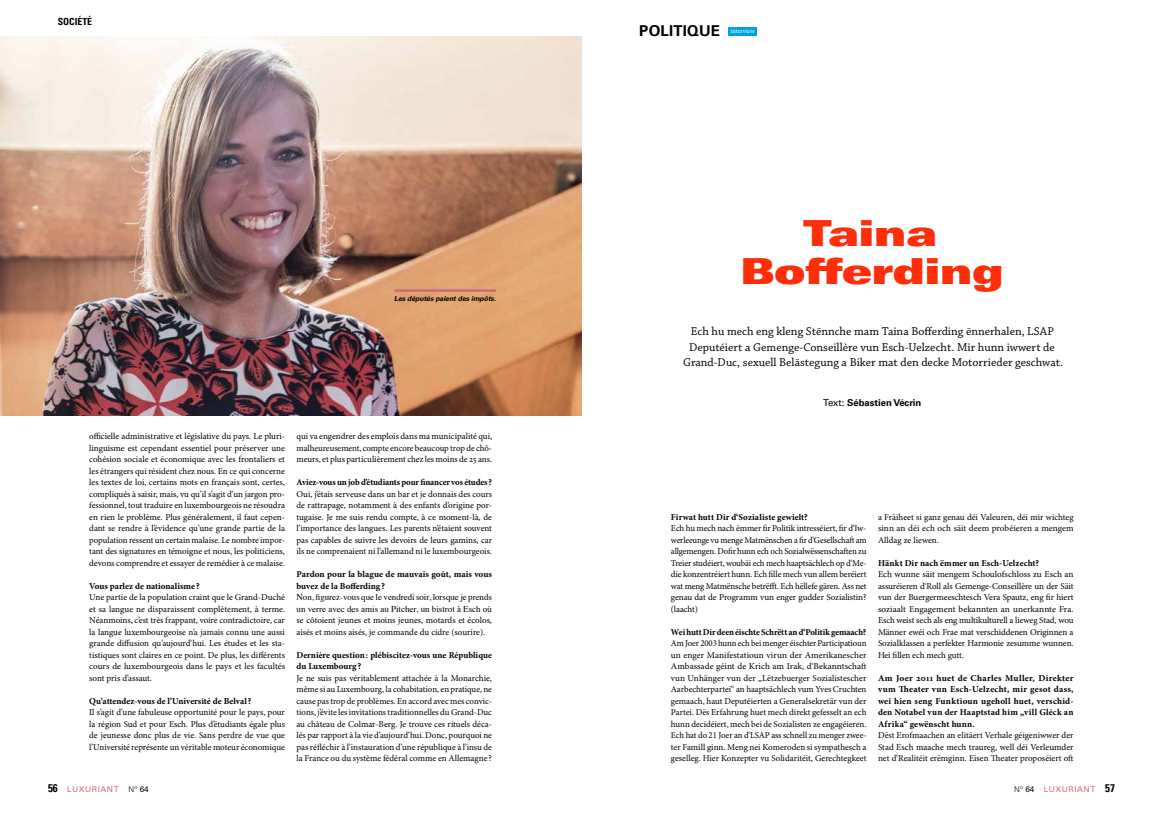
<style>
.page{position:relative;width:1163px;height:823px;background:#fff}
.page>*{position:absolute;margin:0;border:0;box-sizing:border-box;transform-origin:0 0}
.t1{font:36px/38px "Univers LT Pro X Black Ext";letter-spacing:-.02em;color:#ff2e0a;text-align:center}
.t2{font:700 15px "Univers LT Pro 65";letter-spacing:.01em;color:#000}
.t3{font:12px/15.5px "Chaparral Pro";color:#000;text-align:center}
.t4{font:700 condensed 9.8px "Univers LT Pro";color:#000}
.t5{font:700 9.5px "Univers LT Pro 65";color:#000}
.t6{font:9px/11.5px "Minion Pro";letter-spacing:-.005em;color:#000;text-align:justify}
.t7{font:700 9px/11.5px "Minion Pro";color:#000}
.t8{font:9px/11.5px "Times";letter-spacing:-.005em;color:#000}
.t9{font:8px "Univers LT Pro 55 Roman";letter-spacing:.065em;color:#d2697b}
.t10{font:italic 700 7px "Univers LT Pro 65";letter-spacing:-.01em;color:#000}
.t11{font:6.4px "Minion Pro";color:#fff}
.s1{font-family:"Minion Pro"}
.s2{font-family:"Univers LT Pro 55 Roman";font-weight:400}
.s3{font-family:"Univers LT Pro";font-weight:700;font-stretch:condensed;font-size:11px;color:#000}
.s4{font-family:"Univers LT Pro 45";font-weight:300;color:#000}
.s5{color:#000}
</style>
<div class="page">
<img style="left:0;top:36px;width:581px;height:380px">
<hr style="left:394px;top:289px;width:102px;height:3px;background:#d2697b">
<div style="left:728px;top:27px;width:28px;height:9px;background:#00a2e3"></div>
<p class="t4" style="left:58px;top:16px;width:36px">SOCIÉTÉ</p>
<p class="t10" style="left:394px;top:293px;width:103px">Les députés paient des impôts.</p>
<p class="t6" style="left:89px;top:430px;width:197px">officielle administrative et législative du pays. Le pluri&shy;linguisme est cependant essentiel pour préserver une cohésion sociale et économique avec les frontaliers et les étrangers qui résident chez nous. En ce qui concerne les textes de loi, certains mots en français sont, certes, compliqués à saisir, mais, vu qu’il s’agit d’un jargon pro&shy;fessionnel, tout traduire en luxembourgeois ne résoudra en rien le problème. Plus généralement, il faut cepen&shy;dant se rendre à l’évidence qu’une grande partie de la population ressent un certain malaise. Le nombre impor&shy;tant des signatures en témoigne et nous, les politiciens, devons comprendre et essayer de remédier à ce malaise.</p>
<p class="t7" style="left:89px;top:579px;width:112px">Vous parlez de nationalisme ?</p>
<p class="t6" style="left:89px;top:591px;width:197px">Une partie de la population craint que le Grand-Duché et sa langue ne disparaissent complètement, à terme.<br>Néanmoins, c’est très frappant, voire contradictoire, car la langue luxembourgeoise n’a jamais connu une aussi grande diffusion qu’aujourd’hui. Les études et les sta&shy;tistiques sont claires en ce point. De plus, les différents cours de luxembourgeois dans le pays et les facultés sont pris d’assaut.</p>
<p class="t7" style="left:89px;top:694px;width:164px">Qu’attendez-vous de l’Université de Belval?</p>
<p class="t6" style="left:89px;top:706px;width:197px">Il s’agit d’une fabuleuse opportunité pour le pays, pour la région Sud et pour Esch. Plus d’étudiants égale plus de jeunesse donc plus de vie. Sans perdre de vue que l’Université représente un véritable moteur économique</p>
<p class="t6" style="left:296px;top:430px;width:197px">qui va engendrer des emplois dans ma municipalité qui, malheureusement, compte encore beaucoup trop de chô&shy;meurs, et plus particulièrement chez les moins de 25 ans.</p>
<p class="t7" style="left:296px;top:476px;width:197px">Aviez-vous un job d’étudiants pour financer vos études?</p>
<p class="t6" style="left:296px;top:487px;width:197px">Oui, j’étais serveuse dans un bar et je donnais des cours de rattrapage, notamment à des enfants d’origine por&shy;tugaise. Je me suis rendu compte, à ce moment-là, de l’importance des langues. Les parents n’étaient souvent pas capables de suivre les devoirs de leurs gamins, car ils ne comprenaient ni l’allemand ni le luxembourgeois.</p>
<p class="t7" style="left:296px;top:568px;width:197px">Pardon pour la blague de mauvais goût, mais vous buvez de la Bofferding ?</p>
<p class="t8" style="left:296px;top:590px;width:197px">Non, figurez-vous que le vendredi soir, lorsque je prends un verre avec des amis au Pitcher, un bistrot à Esch <span class="s1">où</span></p>
<p class="t6" style="left:296px;top:614px;width:197px">se côtoient jeunes et moins jeunes, motards et écolos, aisés et moins aisés, je commande du cidre (sourire).</p>
<p class="t7" style="left:296px;top:648px;width:197px">Dernière question: plébiscitez-vous une République du Luxembourg ?</p>
<p class="t6" style="left:296px;top:671px;width:197px">Je ne suis pas véritablement attachée à la Monarchie, même si au Luxembourg, la cohabitation, en pratique, ne cause pas trop de problèmes. En accord avec mes convic&shy;tions, j’évite les invitations traditionnelles du Grand-Duc au château de Colmar-Berg. Je trouve ces rituels déca&shy;lés par rapport à la vie d’aujourd’hui. Donc, pourquoi ne pas réfléchir à l’instauration d’une république à l’insu de la France ou du système fédéral comme en Allemagne ?</p>
<h2 class="t2" style="left:639px;top:20px;width:82px">POLITIQUE</h2>
<p class="t11" style="left:730px;top:27px;width:26px">interview</p>
<h1 class="t1" style="left:740px;top:214px;width:265px">Taina<br>Bofferding</h1>
<h3 class="t3" style="left:683px;top:324px;width:381px">Ech hu mech eng kleng Stënnche mam Taina Bofferding ënnerhalen, LSAP<br>Deputéiert a Gemenge-Conseillère vun Esch-Uelzecht. Mir hunn iwwert de<br>Grand-Duc, sexuell Belästegung a Biker mat den decke Motorrieder geschwat.</h3>
<p class="t5" style="left:823px;top:396px;width:99px"><span class="s2">Text:</span> Sébastien Vécrin</p>
<p class="t7" style="left:670px;top:510px;width:138px">Firwat hutt Dir d‘Sozialiste gewielt?</p>
<p class="t6" style="left:670px;top:522px;width:197px">Ech hu mech nach ëmmer fir Politik intresséiert, fir d‘Iw&shy;werleeunge vu menge Matmënschen a fir d‘Gesellschaft am allgemengen. Dofir hunn ech och Sozialwëssenschaften zu Treier studéiert, woubäi ech mech haaptsächlech op d‘Me&shy;die konzentréiert hunn. Ech fille mech vun allem beréiert wat meng Matmënsche betrëfft. Ech hëllefe gären. Ass net genau dat de Programm vun enger gudder Sozialistin? (laacht)</p>
<p class="t7" style="left:670px;top:625px;width:197px">Wei hutt Dir deen éischte Schrëtt an d‘Politik gemaach?</p>
<p class="t6" style="left:670px;top:637px;width:197px">Am Joer 2003 hunn ech bei menger éischter Participatioun un enger Manifestatioun virun der Amerikanescher Ambassade géint de Krich am Irak, d‘Bekanntschaft vun Unhänger vun der „Lëtzebuerger Sozialistescher Aarbechterpartei“ an haaptsächlech vum Yves Cruchten gemaach, haut Deputéierten a Generalsekretär vun der Partei. Dës Erfahrung huet mech direkt gefesselt an ech hunn decidéiert, mech bei de Sozialisten ze engagéieren.<br>Ech hat do 21 Joer an d‘LSAP ass schnell zu menger zwee&shy;ter Famill ginn. Meng nei Komeroden si sympathesch a geselleg. Hier Konzepter vu Solidaritéit, Gerechtegkeet</p>
<p class="t6" style="left:877px;top:510px;width:197px">a Fräiheet si ganz genau déi Valeuren, déi mir wichteg sinn an déi ech och säit deem probéieren a mengem Alldag ze liewen.</p>
<p class="t7" style="left:877px;top:556px;width:162px">Hänkt Dir nach ëmmer un Esch-Uelzecht?</p>
<p class="t6" style="left:877px;top:568px;width:197px">Ech wunne säit mengem Schoulofschloss zu Esch an assuréieren d‘Roll als Gemenge-Conseillère un der Säit vun der Buergermeeschtesch Vera Spautz, eng fir hiert soziaalt Engagement bekannten an unerkannte Fra.<br>Esch weist sech als eng multikulturell a lieweg Stad, wou Männer ewéi och Frae mat verschiddenen Originnen a Sozialklassen a perfekter Harmonie zesumme wunnen.<br>Hei fillen ech mech gutt.</p>
<p class="t7" style="left:877px;top:671px;width:197px;text-align:justify">Am Joer 2011 huet de Charles Muller, Direkter vum Theater vun Esch-Uelzecht, mir gesot dass, wei hien seng Funktioun ugeholl huet, verschid&shy;den Notabel vun der Haaptstad him „vill Gléck an Afrika“ gewënscht hunn.</p>
<p class="t6" style="left:877px;top:729px;width:197px">Dëst Erofmaachen an elitäert Verhale géigeniwwer der Stad Esch maache mech traureg, well déi Verleumder net d‘Realitéit erëmginn. Eisen Theater proposéiert oft</p>
<p class="t9" style="left:48px;top:783px;width:102px"><span class="s3">56</span> LUXURIANT <span class="s4">N°</span> <span class="s5">64</span></p>
<p class="t9" style="left:1014px;top:783px;width:102px"><span class="s4">N°</span> <span class="s5">64</span> LUXURIANT <span class="s3">57</span></p>
</div>
